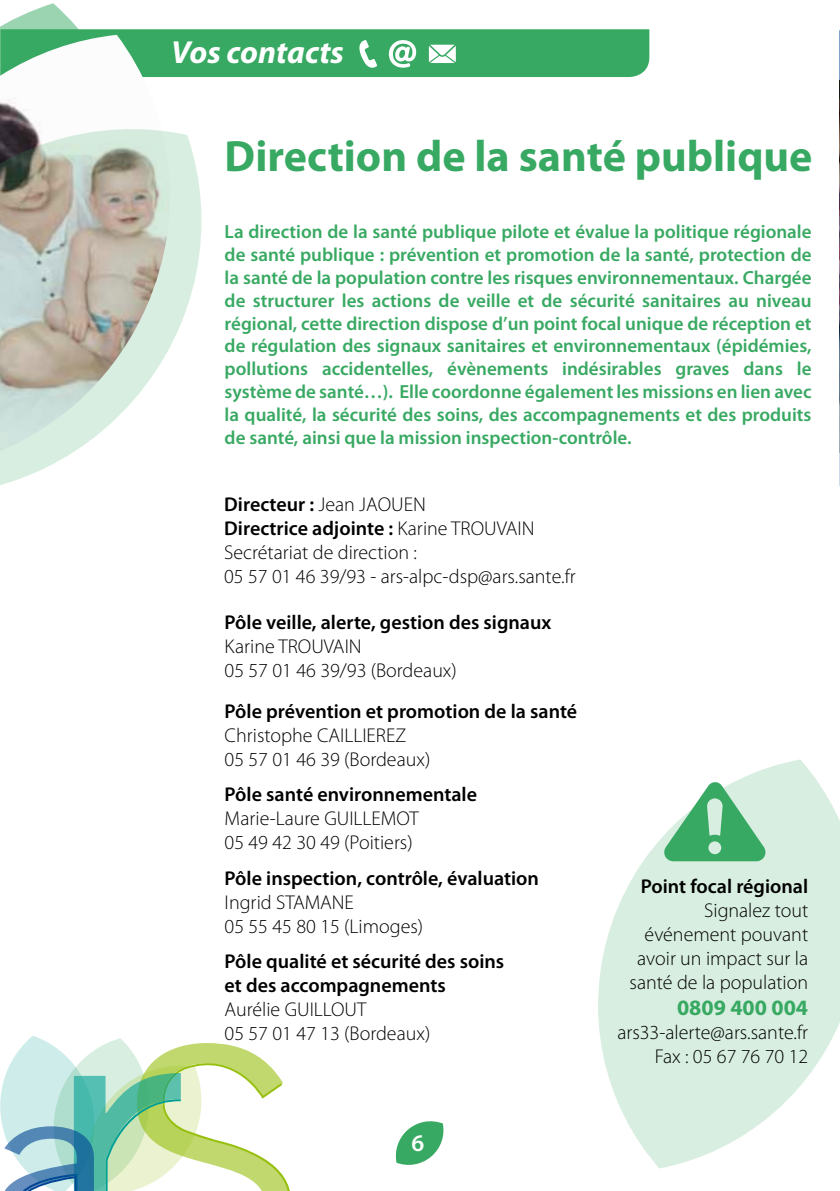
<style>
.page{position:relative;width:840px;height:1191px;background:#fff}
.page>*{position:absolute;margin:0;border:0;box-sizing:border-box;transform-origin:0 0}
.t1{font:700 44px "Myriad Pro";color:#38a962}
.t2{font:italic 700 32px "Myriad Pro";color:#fff}
.t3{font:600 24px "Myriad Pro";color:#fff}
.t4{font:700 22px "Myriad Pro";color:#38a962}
.t5{font:300 20px/24px "Myriad Pro";color:#000}
.t6{font:600 20px/24px "Myriad Pro";color:#000}
.t7{font:600 19px/22.8px "Myriad Pro";color:#38a962;text-align:justify}
.s1{font-weight:600}
</style>
<div class="page">
<svg style="left:395px;top:1121px;width:49px;height:44px"></svg>
<svg style="left:0;top:3px;width:78px;height:26px;fill:#9bd4b0"></svg>
<svg style="left:0;top:115px;width:202px;height:370px"></svg>
<svg style="left:0;top:1036px;width:290px;height:155px"></svg>
<svg style="left:0;top:29px;width:649px;height:48px;background:#57b67a"></svg>
<svg style="left:598px;top:759px;width:241px;height:409px;fill:#d7eee0"></svg>
<svg style="left:663px;top:782px;width:102px;height:79px"></svg>
<h2 class="t2" style="left:171px;top:31px;width:174px">Vos contacts</h2>
<h1 class="t1" style="left:224px;top:127px;width:589px">Direction de la santé publique</h1>
<p class="t7" style="left:224px;top:220px;width:588px">La direction de la santé publique pilote et évalue la politique régionale de santé publique : prévention et promotion de la santé, protection de la santé de la population contre les risques environnementaux. Chargée de structurer les actions de veille et de sécurité sanitaires au niveau régional, cette direction dispose d’un point focal unique de réception et de régulation des signaux sanitaires et environnementaux (épidémies, pollutions accidentelles, évènements indésirables graves dans le système de santé…). Elle coordonne également les missions en lien avec la qualité, la sécurité des soins, des accompagnements et des produits de santé, ainsi que la mission inspection-contrôle.</p>
<p class="t5" style="left:224px;top:492px;width:353px"><span class="s1">Directeur :</span> Jean JAOUEN<br><span class="s1">Directrice adjointe :</span> Karine TROUVAIN Secrétariat de direction :<br>05 57 01 46 39/93 - ars-alpc-dsp@ars.sante.fr</p>
<p class="t6" style="left:224px;top:609px;width:328px">Pôle veille, alerte, gestion des signaux</p>
<p class="t5" style="left:224px;top:634px;width:233px">Karine TROUVAIN<br>05 57 01 46 39/93 (Bordeaux)</p>
<p class="t6" style="left:224px;top:698px;width:354px">Pôle prévention et promotion de la santé</p>
<p class="t5" style="left:224px;top:723px;width:207px">Christophe CAILLIEREZ<br>05 57 01 46 39 (Bordeaux)</p>
<p class="t6" style="left:224px;top:782px;width:254px">Pôle santé environnementale</p>
<p class="t5" style="left:224px;top:806px;width:195px">Marie-Laure GUILLEMOT<br>05 49 42 30 49 (Poitiers)</p>
<p class="t6" style="left:224px;top:865px;width:316px">Pôle inspection, contrôle, évaluation</p>
<p class="t5" style="left:224px;top:890px;width:200px">Ingrid STAMANE<br>05 55 45 80 15 (Limoges)</p>
<p class="t6" style="left:224px;top:949px;width:281px">Pôle qualité et sécurité des soins et des accompagnements</p>
<p class="t5" style="left:224px;top:997px;width:207px">Aurélie GUILLOUT<br>05 57 01 47 13 (Bordeaux)</p>
<p class="t3" style="left:411px;top:1127px;width:14px">6</p>
<p class="t6" style="left:640px;top:873px;width:169px">Point focal régional</p>
<p class="t5" style="left:629px;top:898px;width:180px;text-align:right">Signalez tout événement pouvant avoir un impact sur la santé de la population</p>
<p class="t4" style="left:676px;top:993px;width:132px">0809 400 004</p>
<p class="t5" style="left:617px;top:1020px;width:192px;text-align:right">ars33-alerte@ars.sante.fr<br>Fax : 05 67 76 70 12</p>
</div>
